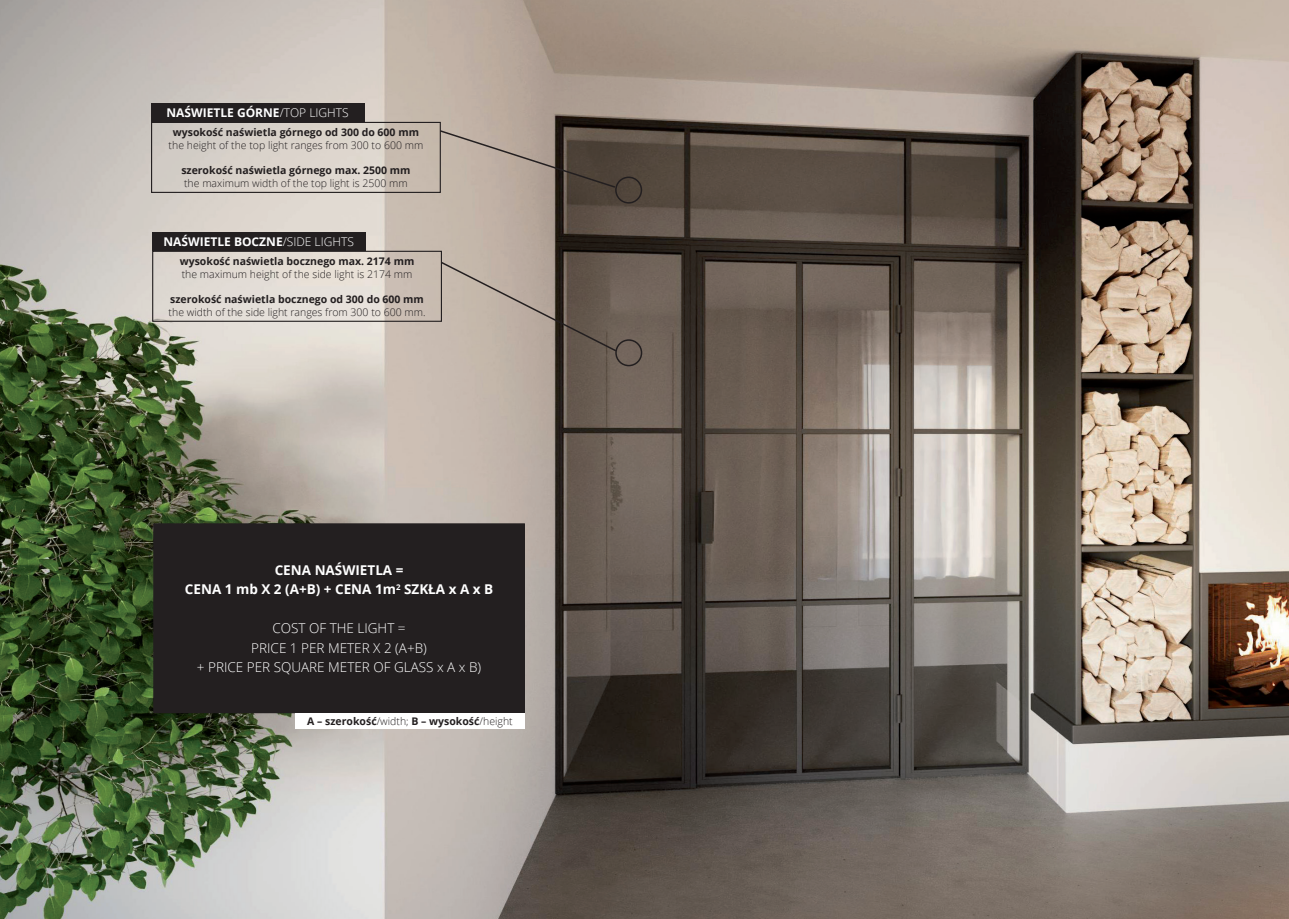
<style>
.page{position:relative;width:1289px;height:919px;background:#fff}
.page>*{position:absolute;margin:0;border:0;box-sizing:border-box;transform-origin:0 0}
.nazwa-działu{font:300 13.5px/19.5px "Open Sans";color:#fff;text-align:center}
.nazwa-działu-2{font:700 13.5px "Open Sans";color:#fff}
.t1{font:700 12px "Open Sans";color:#fff}
.t2{font:300 10.5px/12.6px "Open Sans";color:#231f20}
.pod_zdjecie{font:700 10.5px "Open Sans";color:#231f20}
.s1{font-weight:300}
.s2{font-weight:700}
</style>
<div class="page">
<img style="left:0;top:0;width:1288px;height:918px">
<div style="left:615px;top:176px;width:27px;height:27px;border:2px solid #231f20;border-radius:50%"></div>
<svg style="left:438px;top:129px;width:178px;height:60px"></svg>
<div style="left:151px;top:122px;width:290px;height:71px;border:1px solid #231f20"></div>
<div style="left:615px;top:339px;width:27px;height:27px;border:2px solid #231f20;border-radius:50%"></div>
<svg style="left:439px;top:260px;width:179px;height:93px"></svg>
<div style="left:151px;top:103px;width:213px;height:19px;background:#231f20"></div>
<div style="left:152px;top:251px;width:290px;height:71px;border:1px solid #231f20"></div>
<div style="left:152px;top:232px;width:213px;height:19px;background:#231f20"></div>
<div style="left:154px;top:524px;width:370px;height:188px;background:#231f20"></div>
<div style="left:153px;top:523px;width:372px;height:190px;border:1px solid #231f20"></div>
<div style="left:295px;top:713px;width:230px;height:16px;background:#fff"></div>
<p class="t1" style="left:166px;top:104px;width:184px">NAŚWIETLE GÓRNE<span class="s1">/TOP LIGHTS</span></p>
<p class="pod_zdjecie" style="left:173px;top:125px;width:247px">wysokość naświetla górnego od 300 do 600 mm</p>
<p class="t2" style="left:169px;top:138px;width:256px">the height of the top light ranges from 300 to 600 mm</p>
<p class="t2" style="left:181px;top:164px;width:231px"><span class="s2">szerokość naświetla górnego max. 2500 mm </span>the maximum width of the top light is 2500 mm</p>
<p class="t1" style="left:163px;top:233px;width:192px">NAŚWIETLE BOCZNE<span class="s1">/SIDE LIGHTS</span></p>
<p class="pod_zdjecie" style="left:180px;top:254px;width:236px">wysokość naświetla bocznego max. 2174 mm</p>
<p class="t2" style="left:182px;top:267px;width:232px">the maximum height of the side light is 2174 mm</p>
<p class="t2" style="left:169px;top:292px;width:258px"><span class="s2">szerokość naświetla bocznego od 300 do 600 mm </span>the width of the side light ranges from 300 to 600 mm.</p>
<p class="nazwa-działu-2" style="left:275px;top:560px;width:130px">CENA NAŚWIETLA =</p>
<p class="nazwa-działu-2" style="left:185px;top:579px;width:310px">CENA 1 mb X 2 (A+B) + CENA 1m<sup>2</sup> SZKŁA x A x B</p>
<p class="nazwa-działu" style="left:272px;top:618px;width:135px">COST OF THE LIGHT =</p>
<p class="nazwa-działu" style="left:197px;top:637px;width:286px">PRICE 1 PER METER X 2 (A+B)<br>+ PRICE PER SQUARE METER OF GLASS x A x B)</p>
<p class="pod_zdjecie" style="left:307px;top:713px;width:207px">A – szerokość<span class="s1">/width;</span> B – wysokość<span class="s1">/height</span></p>
</div>
